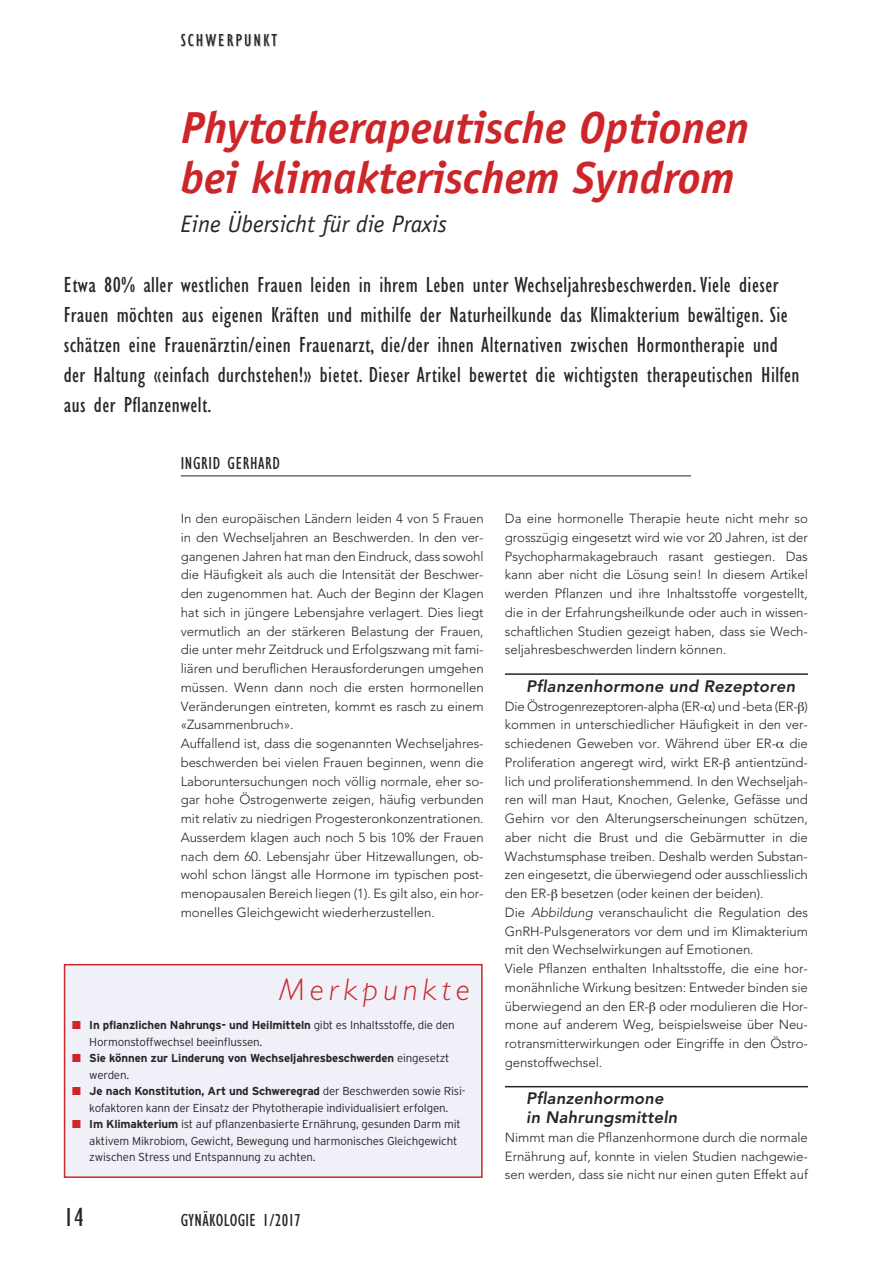
<style>
.page{position:relative;width:893px;height:1263px;background:#fff}
.page>*{position:absolute;margin:0;border:0;box-sizing:border-box;transform-origin:0 0}
.t1{font:italic 700 45px/49.5px "Officina Sans";color:#cc262b}
.t2{font:italic 300 31.5px "Gill Sans";letter-spacing:.165em;color:#cc262b}
.t3{font:condensed 27px "Gill Sans";color:#272627}
.t4{font:italic 24px "Officina Sans";color:#272627}
.t5{font:condensed 22.5px/30px "Gill Sans";letter-spacing:.02em;color:#272627}
.t6{font:condensed 18px "Gill Sans";letter-spacing:.035em;color:#272627}
.t7{font:condensed 18px "Gill Sans";letter-spacing:.11em;color:#272627}
.t8{font:italic 800 16.5px/18.8px "Avenir";letter-spacing:.01em;color:#272627}
.t9{font:300 13.2px/18.8px "Avenir";letter-spacing:-.005em;color:#272627}
.t10{font:300 11.55px/16.5px "Interstate";letter-spacing:-.015em;color:#272627}
.t11{font:700 11.55px/16.5px "Interstate";letter-spacing:-.015em;color:#272627}
.s1{font-style:italic}
.s2{color:#cc262b}
.s3{font-weight:700}
.s4{font-weight:300}
</style>
<div class="page">
<hr style="left:505px;top:673px;width:303px;height:2px;background:#272627">
<hr style="left:505px;top:1086px;width:303px;height:1px;background:#272627">
<hr style="left:181px;top:476px;width:510px;height:1px;background:#272627">
<div style="left:65px;top:965px;width:416px;height:211px;background:#eff0f8"></div>
<div style="left:64px;top:964px;width:419px;height:214px;border:2px solid #cc262b"></div>
<h3 class="t7" style="left:181px;top:33px;width:98px">SCHWERPUNKT</h3>
<h1 class="t1" style="left:181px;top:107px;width:570px">Phytotherapeutische Optionen bei klimakterischem Syndrom</h1>
<h3 class="t4" style="left:181px;top:215px;width:268px">Eine Übersicht für die Praxis</h3>
<p class="t5" style="left:64px;top:272px;width:737px">Etwa 80% aller westlichen Frauen leiden in ihrem Leben unter Wechseljahresbeschwerden. Viele dieser Frauen möchten aus eigenen Kräften und mithilfe der Naturheilkunde das Klimakterium bewältigen. Sie schätzen eine Frauenärztin/einen Frauenarzt, die/der ihnen Alternativen zwischen Hormontherapie und der Haltung «einfach durchstehen!» bietet. Dieser Artikel bewertet die wichtigsten therapeutischen Hilfen aus der Pflanzenwelt.</p>
<h3 class="t6" style="left:181px;top:456px;width:101px">INGRID GERHARD</h3>
<p class="t9" style="left:181px;top:509px;width:304px">In den europäischen Ländern leiden 4 von 5 Frauen in den Wechseljahren an Beschwerden. In den ver&shy;gangenen Jahren hat man den Eindruck, dass sowohl die Häufigkeit als auch die Intensität der Beschwer&shy;den zugenommen hat. Auch der Beginn der Klagen hat sich in jüngere Lebensjahre verlagert. Dies liegt vermutlich an der stärkeren Belastung der Frauen, die unter mehr Zeitdruck und Erfolgszwang mit fami&shy;liären und beruflichen Herausforderungen umgehen müssen. Wenn dann noch die ersten hormonellen Veränderungen eintreten, kommt es rasch zu einem «Zusammenbruch».<br>Auffallend ist, dass die sogenannten Wechseljahres&shy;beschwerden bei vielen Frauen beginnen, wenn die Laboruntersuchungen noch völlig normale, eher so&shy;gar hohe Östrogenwerte zeigen, häufig verbunden mit relativ zu niedrigen Progesteronkonzentrationen.<br>Ausserdem klagen auch noch 5 bis 10% der Frauen nach dem 60. Lebensjahr über Hitzewallungen, ob&shy;wohl schon längst alle Hormone im typischen post&shy;menopausalen Bereich liegen (1). Es gilt also, ein hor&shy;monelles Gleichgewicht wiederherzustellen.</p>
<p class="t9" style="left:505px;top:509px;width:304px;text-align:justify">Da eine hormonelle Therapie heute nicht mehr so grosszügig eingesetzt wird wie vor 20 Jahren, ist der Psychopharmakagebrauch rasant gestiegen. Das kann aber nicht die Lösung sein! In diesem Artikel werden Pflanzen und ihre Inhaltsstoffe vorgestellt, die in der Erfahrungsheilkunde oder auch in wissen&shy;schaftlichen Studien gezeigt haben, dass sie Wech&shy;seljahresbeschwerden lindern können.</p>
<p class="t8" style="left:526px;top:677px;width:270px">Pflanzenhormone und Rezeptoren</p>
<p class="t9" style="left:505px;top:697px;width:304px">Die Östrogenrezeptoren-alpha (ER- ) und -beta (ER- ) kommen in unterschiedlicher Häufigkeit in den ver&shy;schiedenen Geweben vor. Während über ER- die Proliferation angeregt wird, wirkt ER- antientzünd&shy;lich und proliferationshemmend. In den Wechseljah&shy;ren will man Haut, Knochen, Gelenke, Gefässe und Gehirn vor den Alterungserscheinungen schützen, aber nicht die Brust und die Gebärmutter in die Wachstumsphase treiben. Deshalb werden Substan&shy;zen eingesetzt, die überwiegend oder ausschliesslich den ER- besetzen (oder keinen der beiden).<br>Die <span class="s1">Abbildung</span> veranschaulicht die Regulation des GnRH-Pulsgenerators vor dem und im Klimakterium mit den Wechselwirkungen auf Emotionen.<br>Viele Pflanzen enthalten Inhaltsstoffe, die eine hor&shy;monähnliche Wirkung besitzen: Entweder binden sie überwiegend an den ER- oder modulieren die Hor&shy;mone auf anderem Weg, beispielsweise über Neu&shy;rotransmitterwirkungen oder Eingriffe in den Östro&shy;genstoffwechsel.</p>
<p class="t8" style="left:526px;top:1089px;width:153px">Pflanzenhormone in Nahrungsmitteln</p>
<p class="t9" style="left:505px;top:1128px;width:304px;text-align:justify">Nimmt man die Pflanzenhormone durch die normale Ernährung auf, konnte in vielen Studien nachgewie&shy;sen werden, dass sie nicht nur einen guten Effekt auf</p>
<h2 class="t2" style="left:279px;top:977px;width:192px">Merkpunkte</h2>
<p class="t10" style="left:89px;top:1017px;width:367px;text-indent:-17px"><span class="s2">■</span> <span class="s3">In pflanzlichen Nahrungs- und Heilmitteln</span> gibt es Inhaltsstoffe, die den<br>Hormonstoffwechsel beeinflussen.</p>
<p class="t11" style="left:89px;top:1050px;width:362px;text-indent:-17px"><span class="s2">■</span> Sie können zur Linderung von Wechseljahresbeschwerden <span class="s4">eingesetzt werden.</span></p>
<p class="t10" style="left:72px;top:1083px;width:395px;text-align:center"><span class="s2">■</span> <span class="s3">Je nach Konstitution, Art und Schweregrad</span> der Beschwerden sowie Risi&shy;kofaktoren kann der Einsatz der Phytotherapie individualisiert erfolgen.</p>
<p class="t10" style="left:89px;top:1116px;width:373px;text-indent:-17px"><span class="s2">■</span> <span class="s3">Im Klimakterium</span> ist auf pflanzenbasierte Ernährung, gesunden Darm mit aktivem Mikrobiom, Gewicht, Bewegung und harmonisches Gleichgewicht zwischen Stress und Entspannung zu achten.</p>
<h3 class="t3" style="left:64px;top:1207px;width:22px">14</h3>
<h3 class="t6" style="left:181px;top:1213px;width:122px">GYNÄKOLOGIE 1/2017</h3>
</div>
